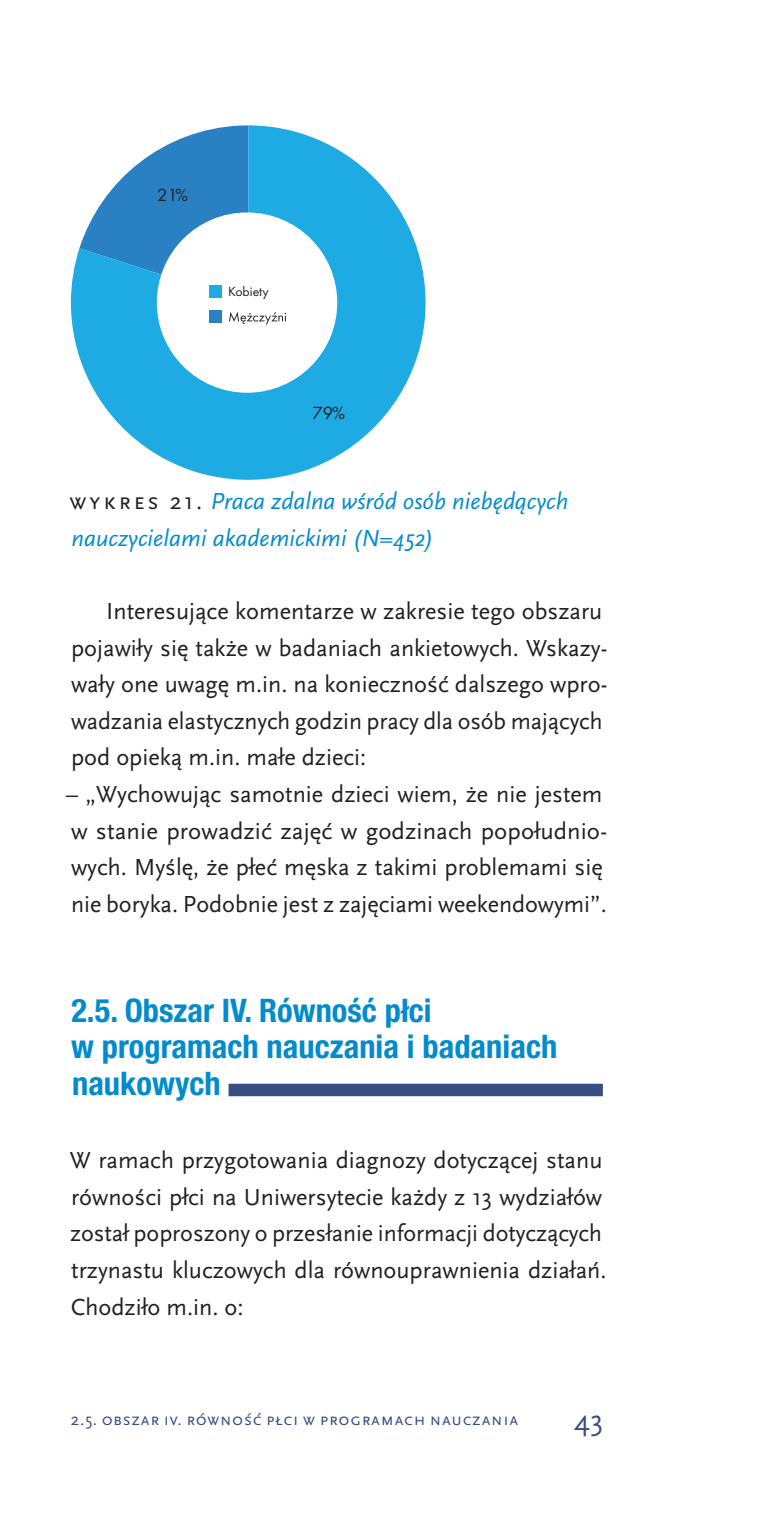
<style>
.page{position:relative;width:766px;height:1531px;background:#fff}
.page>*{position:absolute;margin:0;border:0;box-sizing:border-box;transform-origin:0 0}
.t1{font:700 condensed 32.5px/36.5px "Helvetica Neue LT Pro";color:#038bce}
.t2{font:30px "Scala Sans Pro";color:#384d81}
.t3{font:24.25px/36.5px "Scala Sans Pro";color:#231f20}
.t4{font:italic 24.25px/36.5px "Scala Sans Pro";color:#038bce}
.t5{font:18.25px "Futura PT";color:#231f20}
.t6{font:17.5px "Scala Sans Pro";letter-spacing:.04em;color:#384d81}
.t7{font:13.75px "Futura PT";color:#231f20}
.s1{font-style:normal;color:#231f20}
.s2{font-style:italic}
</style>
<div class="page">
<div style="left:228px;top:1084px;width:374px;height:12px;background:#384d81"></div>
<svg style="left:71px;top:125px;width:354px;height:355px;fill:#1eaae2"></svg>
<div style="left:157px;top:212px;width:180px;height:181px;background:#fff;border-radius:50%"></div>
<svg style="left:229px;top:312px;width:57px;height:12px"></svg>
<div style="left:209px;top:285px;width:13px;height:13px;background:#1eaae2"></div>
<div style="left:209px;top:310px;width:13px;height:13px;background:#2981c4"></div>
<p class="t5" style="left:157px;top:184px;width:33px">21%</p>
<p class="t7" style="left:228px;top:283px;width:42px">Kobiety</p>
<p class="t5" style="left:312px;top:402px;width:34px">79%</p>
<p class="t4" style="left:69px;top:483px;width:500px"><span class="s1">Wykres 21.</span> Praca zdalna wśród osób niebędących nauczycielami akademickimi (N=452)</p>
<p class="t3" style="left:71px;top:593px;width:537px;text-indent:35px">Interesujące komentarze w zakresie tego obszaru pojawiły się także w badaniach ankietowych. Wskazy&shy;wały one uwagę m.in. na konieczność dalszego wpro&shy;wadzania elastycznych godzin pracy dla osób mających pod opieką m.in. małe dzieci:</p>
<p class="t3" style="left:66px;top:776px;width:543px"><span class="s2">–</span> „Wychowując samotnie dzieci wiem, że nie jestem w stanie prowadzić zajęć w godzinach popołudnio&shy;wych. Myślę, że płeć męska z takimi problemami się nie boryka. Podobnie jest z zajęciami weekendowymi”.</p>
<h1 class="t1" style="left:71px;top:991px;width:487px">2.5. Obszar IV. Równość płci<br>w programach nauczania i badaniach naukowych</h1>
<p class="t3" style="left:70px;top:1142px;width:538px">W ramach przygotowania diagnozy dotyczącej stanu równości płci na Uniwersytecie każdy z 13 wydziałów został poproszony o przesłanie informacji dotyczących trzynastu kluczowych dla równouprawnienia działań.<br>Chodziło m.in. o:</p>
<p class="t6" style="left:71px;top:1409px;width:449px">2.5. obszar iv. równość płci w programach nauczania</p>
<p class="t2" style="left:574px;top:1403px;width:30px">43</p>
</div>
